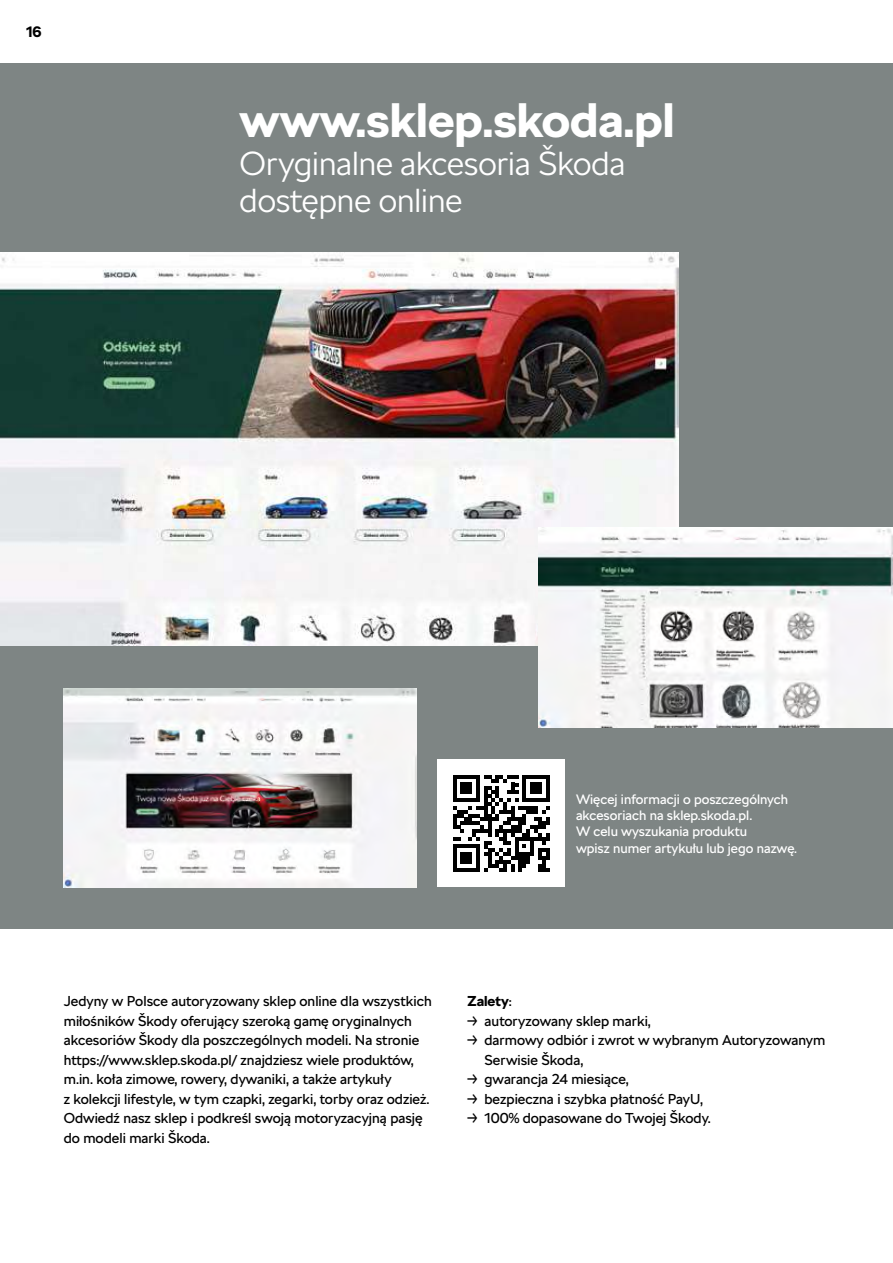
<style>
.page{position:relative;width:893px;height:1263px;background:#fff}
.page>*{position:absolute;margin:0;border:0;box-sizing:border-box;transform-origin:0 0}
.t1{font:700 48px "SKODA Next";color:#fff}
.t2{font:300 33px/37.5px "SKODA Next";color:#fff}
.t3{font:700 15px "SKODA Next";color:#000}
.t4{font:14.25px/19.5px "SKODA Next";color:#000}
.t5{font:700 14.25px "SKODA Next";color:#000}
.t6{font:13.5px/16.2px "SKODA Next";color:#fff}
.s1{font-weight:400}
</style>
<div class="page">
<div style="left:0;top:64px;width:893px;height:865px;background:#7e8584"></div>
<img style="left:0;top:252px;width:678px;height:394px">
<img style="left:538px;top:528px;width:355px;height:199px">
<img style="left:64px;top:689px;width:352px;height:198px">
<div style="left:437px;top:759px;width:128px;height:128px;background:#fff"></div>
<svg style="left:453px;top:775px;width:96px;height:96px"></svg>
<p class="t3" style="left:26px;top:22px;width:17px">16</p>
<h1 class="t1" style="left:240px;top:91px;width:436px">www.sklep.skoda.pl</h1>
<h2 class="t2" style="left:240px;top:145px;width:387px">Oryginalne akcesoria Škoda dostępne online</h2>
<p class="t6" style="left:576px;top:791px;width:223px">Więcej informacji o poszczególnych akcesoriach na sklep.skoda.pl.<br>W celu wyszukania produktu<br>wpisz numer artykułu lub jego nazwę.</p>
<p class="t4" style="left:64px;top:991px;width:369px">Jedyny w Polsce autoryzowany sklep online dla wszystkich miłośników Škody oferujący szeroką gamę oryginalnych akcesoriów Škody dla poszczególnych modeli. Na stronie https://www.sklep.skoda.pl/ znajdziesz wiele produktów, m.in. koła zimowe, rowery, dywaniki, a także artykuły<br>z kolekcji lifestyle, w tym czapki, zegarki, torby oraz odzież.<br>Odwiedź nasz sklep i podkreśl swoją motoryzacyjną pasję do modeli marki Škoda.</p>
<p class="t5" style="left:468px;top:993px;width:46px">Zalety<span class="s1">:</span></p>
<p class="t4" style="left:468px;top:1011px;width:185px">→ autoryzowany sklep marki,</p>
<p class="t4" style="left:485px;top:1030px;width:342px;text-indent:-17px">→ darmowy odbiór i zwrot w wybranym Autoryzowanym<br>Serwisie Škoda,</p>
<p class="t4" style="left:468px;top:1069px;width:163px">→ gwarancja 24 miesiące,</p>
<p class="t4" style="left:468px;top:1089px;width:237px">→ bezpieczna i szybka płatność PayU,</p>
<p class="t4" style="left:468px;top:1108px;width:245px">→ 100% dopasowane do Twojej Škody.</p>
</div>
